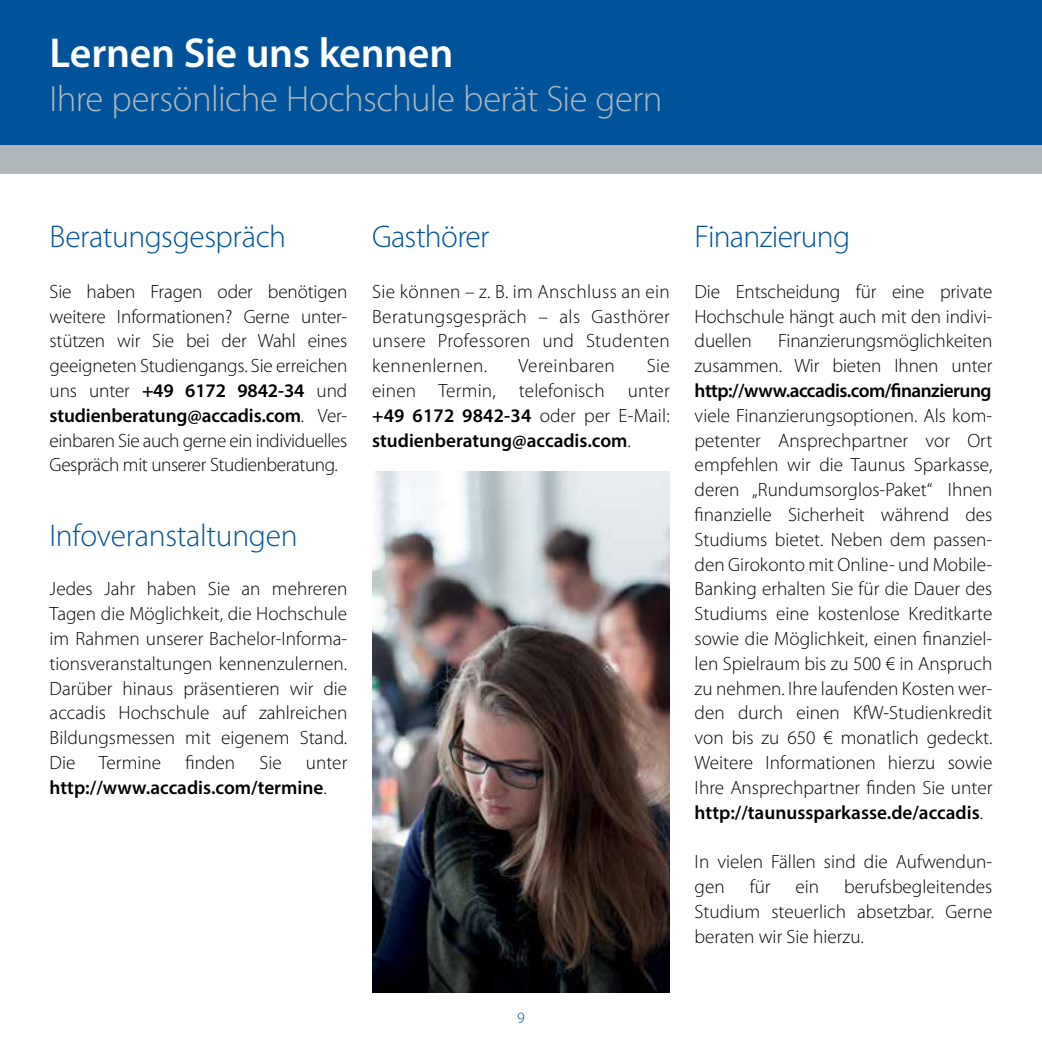
<style>
.page{position:relative;width:1042px;height:1042px;background:#fff}
.page>*{position:absolute;margin:0;border:0;box-sizing:border-box;transform-origin:0 0}
.t1{font:600 42px "Myriad Pro";letter-spacing:-.01em;color:#fff}
.t2{font:300 36.75px "Myriad Pro";letter-spacing:-.015em;color:#b0b7bb}
.t3{font:300 31.5px "Myriad Pro";letter-spacing:-.01em;color:#00539b}
.t4{font:300 19.25px/24.8px "Myriad Pro";color:#000;text-align:justify}
.t5{font:600 19.25px/24.8px "Myriad Pro";letter-spacing:-.01em;color:#000}
.t6{font:300 19.25px "Myriad Pro";letter-spacing:.02em;color:#000}
.t7{font:300 15.75px "Myriad Pro";color:#00539b}
.s1{font-weight:600}
.s2{font-weight:300}
</style>
<div class="page">
<div style="left:0;top:0;width:1042px;height:158px;background:#00539b"></div>
<div style="left:0;top:146px;width:1042px;height:28px;background:#b0b7bb"></div>
<img style="left:372px;top:471px;width:298px;height:521px">
<h1 class="t1" style="left:50px;top:26px;width:405px">Lernen Sie uns kennen</h1>
<h2 class="t2" style="left:50px;top:76px;width:614px">Ihre persönliche Hochschule berät Sie gern</h2>
<h3 class="t3" style="left:50px;top:217px;width:238px">Beratungsgespräch</h3>
<p class="t4" style="left:50px;top:279px;width:299px">Sie haben Fragen oder benötigen weitere Informationen? Gerne unter&shy;stützen wir Sie bei der Wahl eines geeigneten Studiengangs. Sie erreichen uns unter <span class="s1">+49 6172 9842-34</span> und <span class="s1">studienberatung@accadis.com</span>. Ver&shy;einbaren Sie auch gerne ein individuelles Gespräch mit unserer Studienberatung.</p>
<h3 class="t3" style="left:50px;top:516px;width:249px">Infoveranstaltungen</h3>
<p class="t4" style="left:50px;top:576px;width:299px">Jedes Jahr haben Sie an mehreren Tagen die Möglichkeit, die Hochschule im Rahmen unserer Bachelor-Informa&shy;tionsveranstaltungen kennenzulernen.<br>Darüber hinaus präsentieren wir die accadis Hochschule auf zahlreichen Bildungsmessen mit eigenem Stand.<br>Die Termine</p>
<p class="t4" style="left:185px;top:750px;width:51px">finden</p>
<p class="t4" style="left:259px;top:750px;width:24px">Sie</p>
<p class="t5" style="left:50px;top:749px;width:299px;text-indent:256px"><span class="s2">unter </span>http://www.accadis.com/termine<span class="s2">.</span></p>
<h3 class="t3" style="left:372px;top:217px;width:119px">Gasthörer</h3>
<p class="t4" style="left:372px;top:279px;width:299px">Sie können – z. B. im Anschluss an ein Beratungsgespräch – als Gasthörer unsere Professoren und Studenten kennenlernen.</p>
<p class="t6" style="left:519px;top:354px;width:98px">Vereinbaren</p>
<p class="t4" style="left:372px;top:353px;width:299px;text-indent:275px">Sie einen Termin, telefonisch unter <span class="s1">+49 6172 9842-34</span> oder per E-Mail: <span class="s1">studienberatung@accadis.com</span>.</p>
<h3 class="t3" style="left:694px;top:217px;width:157px">Finanzierung</h3>
<p class="t4" style="left:694px;top:279px;width:299px">Die Entscheidung für eine private Hochschule hängt auch mit den indivi&shy;duellen</p>
<p class="t4" style="left:694px;top:328px;width:299px;text-align:right">Finanzierungsmöglichkeiten zusammen. Wir bieten Ihnen unter</p>
<p class="t5" style="left:694px;top:377px;width:298px">http://www.accadis.com/finanzierung</p>
<p class="t4" style="left:694px;top:403px;width:299px">viele Finanzierungsoptionen. Als kom&shy;petenter Ansprechpartner vor Ort empfehlen wir die Taunus Sparkasse, deren „Rundumsorglos-Paket“ Ihnen finanzielle Sicherheit während des Studiums bietet. Neben dem passen&shy;den Girokonto mit Online- und Mobile-Banking erhalten Sie für die Dauer des Studiums eine kostenlose Kreditkarte sowie die Möglichkeit, einen finanziel&shy;len Spielraum bis zu 500 € in Anspruch zu nehmen. Ihre laufenden Kosten wer&shy;den durch einen KfW-Studienkredit von bis zu 650 € monatlich gedeckt.<br>Weitere Informationen hierzu sowie Ihre Ansprechpartner finden Sie unter <span class="s1">http://taunussparkasse.de/accadis</span>.</p>
<p class="t4" style="left:694px;top:849px;width:299px">In vielen Fällen sind die Aufwendun&shy;gen</p>
<p class="t4" style="left:694px;top:874px;width:299px;text-indent:149px">berufsbegleitendes Studium steuerlich absetzbar. Gerne beraten wir Sie hierzu.</p>
<p class="t4" style="left:750px;top:874px;width:22px">für</p>
<p class="t4" style="left:795px;top:874px;width:25px">ein</p>
<p class="t7" style="left:517px;top:1008px;width:9px">9</p>
</div>
